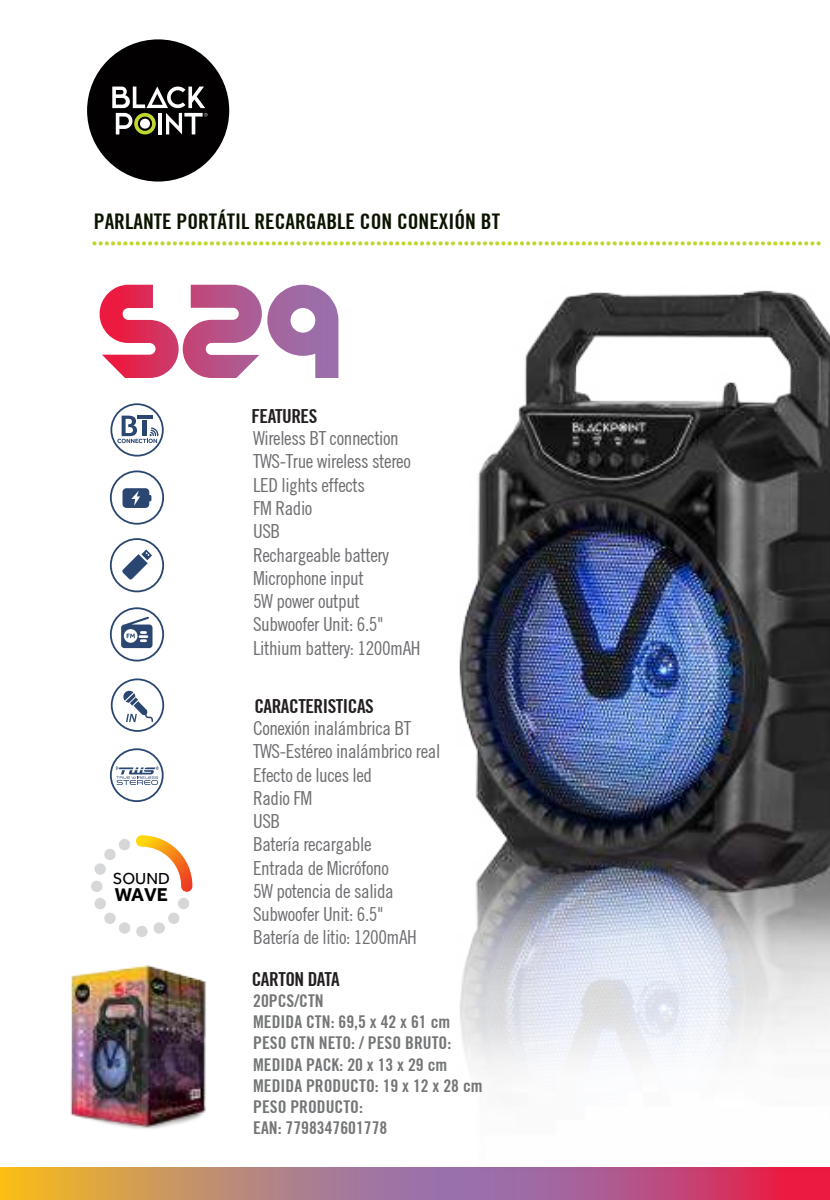
<style>
.page{position:relative;width:830px;height:1200px;background:#fff}
.page>*{position:absolute;margin:0;border:0;box-sizing:border-box;transform-origin:0 0}
.t1{font:700 condensed 21.5px "Trade Gothic No.20";color:#0b1400}
.t2{font:condensed 19.5px/23.2px "Trade Gothic No.18";letter-spacing:-.025em;color:#6d6e71}
.t3{font:700 condensed 19.5px "Trade Gothic No.20";letter-spacing:-.025em;color:#231f20}
.t4{font:700 19.25px "Effra";color:#020000}
.t5{font:700 condensed 17.75px/21.2px "Trade Gothic No.20";color:#737577}
.t6{font:16.5px "Effra";color:#020000}
</style>
<div class="page">
<svg style="left:0;top:1167px;width:830px;height:33px;background:#bf7374"></svg>
<svg style="left:92px;top:241px;width:729px;height:4px"></svg>
<div style="left:87px;top:39px;width:142px;height:143px;background:#020000;border-radius:50%"></div>
<svg style="left:112px;top:87px;width:96px;height:47px"></svg>
<img style="left:70px;top:965px;width:136px;height:164px">
<img style="left:384px;top:290px;width:446px;height:882px">
<svg style="left:100px;top:285px;width:238px;height:93px"></svg>
<svg style="left:91px;top:834px;width:102px;height:103px"></svg>
<svg style="left:110px;top:538px;width:54px;height:54px"></svg>
<svg style="left:110px;top:607px;width:54px;height:55px"></svg>
<svg style="left:110px;top:470px;width:54px;height:55px"></svg>
<svg style="left:110px;top:403px;width:54px;height:54px"></svg>
<svg style="left:110px;top:748px;width:54px;height:54px"></svg>
<svg style="left:111px;top:678px;width:53px;height:54px"></svg>
<p class="t1" style="left:94px;top:208px;width:408px">PARLANTE PORTÁTIL RECARGABLE CON CONEXIÓN BT</p>
<p class="t3" style="left:251px;top:404px;width:68px">FEATURES</p>
<p class="t2" style="left:253px;top:426px;width:169px">Wireless BT connection<br>TWS-True wireless stereo<br>LED lights effects<br>FM Radio<br>USB<br>Rechargeable battery<br>Microphone input<br>5W power output<br>Subwoofer Unit: 6.5"<br>Lithium battery: 1200mAH</p>
<p class="t6" style="left:113px;top:869px;width:59px">SOUND</p>
<p class="t4" style="left:115px;top:883px;width:55px">WAVE</p>
<p class="t3" style="left:254px;top:694px;width:121px">CARACTERISTICAS</p>
<p class="t2" style="left:253px;top:716px;width:189px">Conexión inalámbrica BT<br>TWS-Estéreo inalámbrico real<br>Efecto de luces led<br>Radio FM<br>USB<br>Batería recargable<br>Entrada de Micrófono<br>5W potencia de salida<br>Subwoofer Unit: 6.5"<br>Batería de litio: 1200mAH</p>
<p class="t3" style="left:252px;top:968px;width:89px">CARTON DATA</p>
<p class="t5" style="left:253px;top:990px;width:231px">20PCS/CTN<br>MEDIDA CTN: 69,5 x 42 x 61 cm<br>PESO CTN NETO: / PESO BRUTO:<br>MEDIDA PACK: 20 x 13 x 29 cm<br>MEDIDA PRODUCTO: 19 x 12 x 28 cm<br>PESO PRODUCTO:<br>EAN: 7798347601778</p>
</div>
